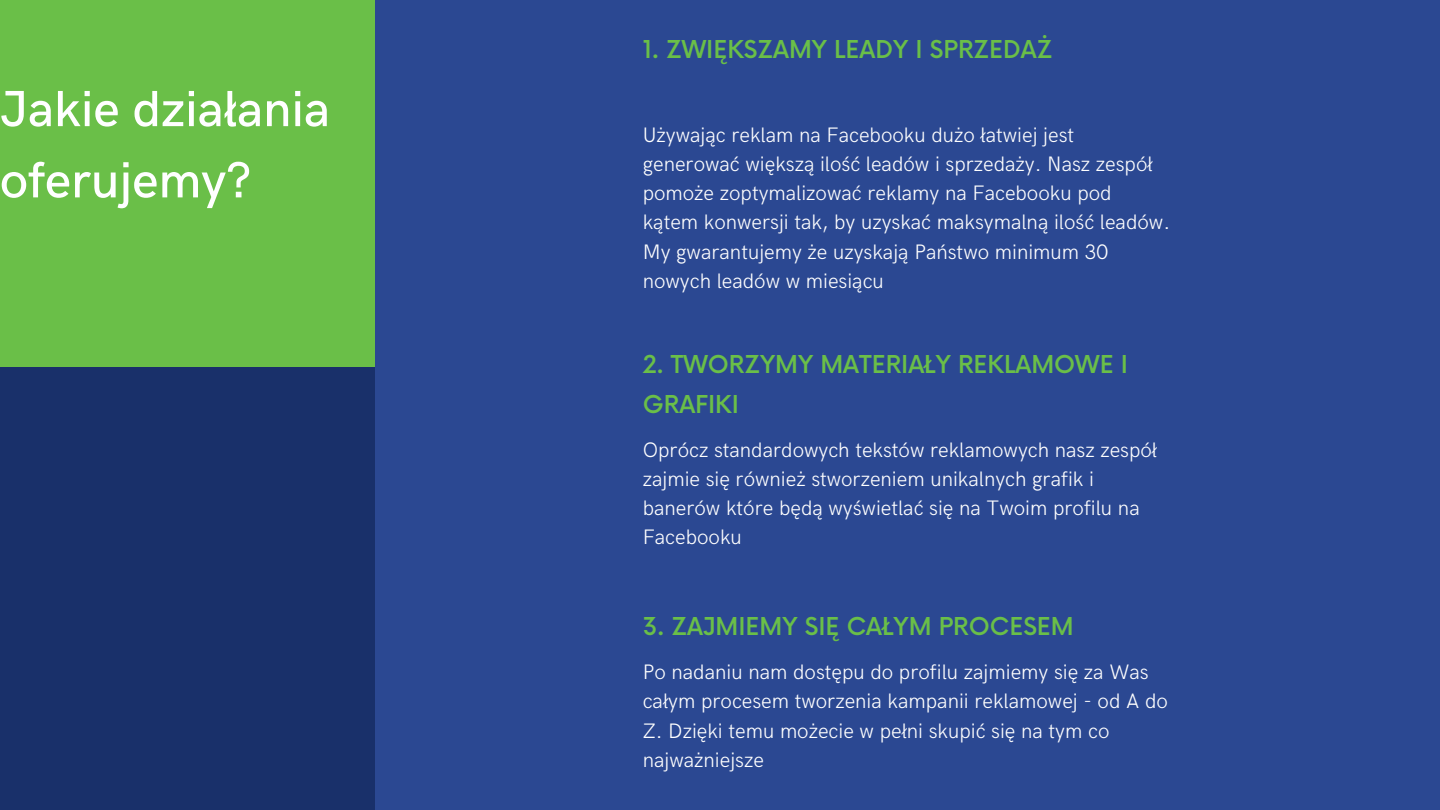
<style>
.page{position:relative;width:1440px;height:810px;background:#19306a}
.page>*{position:absolute;margin:0;border:0;box-sizing:border-box;transform-origin:0 0}
.t1{font:500 51px/71.2px "HK Grotesk";color:#fff}
.t2{font:500 24px/39.8px "Now";color:#6abf48}
.t3{font:300 21px/29.2px "HK Grotesk";color:#fff}
</style>
<div class="page">
<div style="left:0;top:0;width:375px;height:367px;background:#6abf48"></div>
<div style="left:375px;top:0;width:1065px;height:810px;background:#2b4892"></div>
<p class="t1" style="left:0;top:75px;width:331px">Jakie działania oferujemy?</p>
<p class="t2" style="left:643px;top:31px;width:411px">1. ZWIĘKSZAMY LEADY I SPRZEDAŻ</p>
<p class="t3" style="left:643px;top:121px;width:529px">Używając reklam na Facebooku dużo łatwiej jest generować większą ilość leadów i sprzedaży. Nasz zespół pomoże zoptymalizować reklamy na Facebooku pod kątem konwersji tak, by uzyskać maksymalną ilość leadów.<br>My gwarantujemy że uzyskają Państwo minimum 30 nowych leadów w miesiącu</p>
<p class="t2" style="left:643px;top:346px;width:487px">2. TWORZYMY MATERIAŁY REKLAMOWE I<br>GRAFIKI</p>
<p class="t3" style="left:643px;top:436px;width:516px">Oprócz standardowych tekstów reklamowych nasz zespół zajmie się również stworzeniem unikalnych grafik i banerów które będą wyświetlać się na Twoim profilu na Facebooku</p>
<p class="t2" style="left:643px;top:608px;width:433px">3. ZAJMIEMY SIĘ CAŁYM PROCESEM</p>
<p class="t3" style="left:643px;top:658px;width:527px">Po nadaniu nam dostępu do profilu zajmiemy się za Was całym procesem tworzenia kampanii reklamowej - od A do Z. Dzięki temu możecie w pełni skupić się na tym co najważniejsze</p>
</div>
